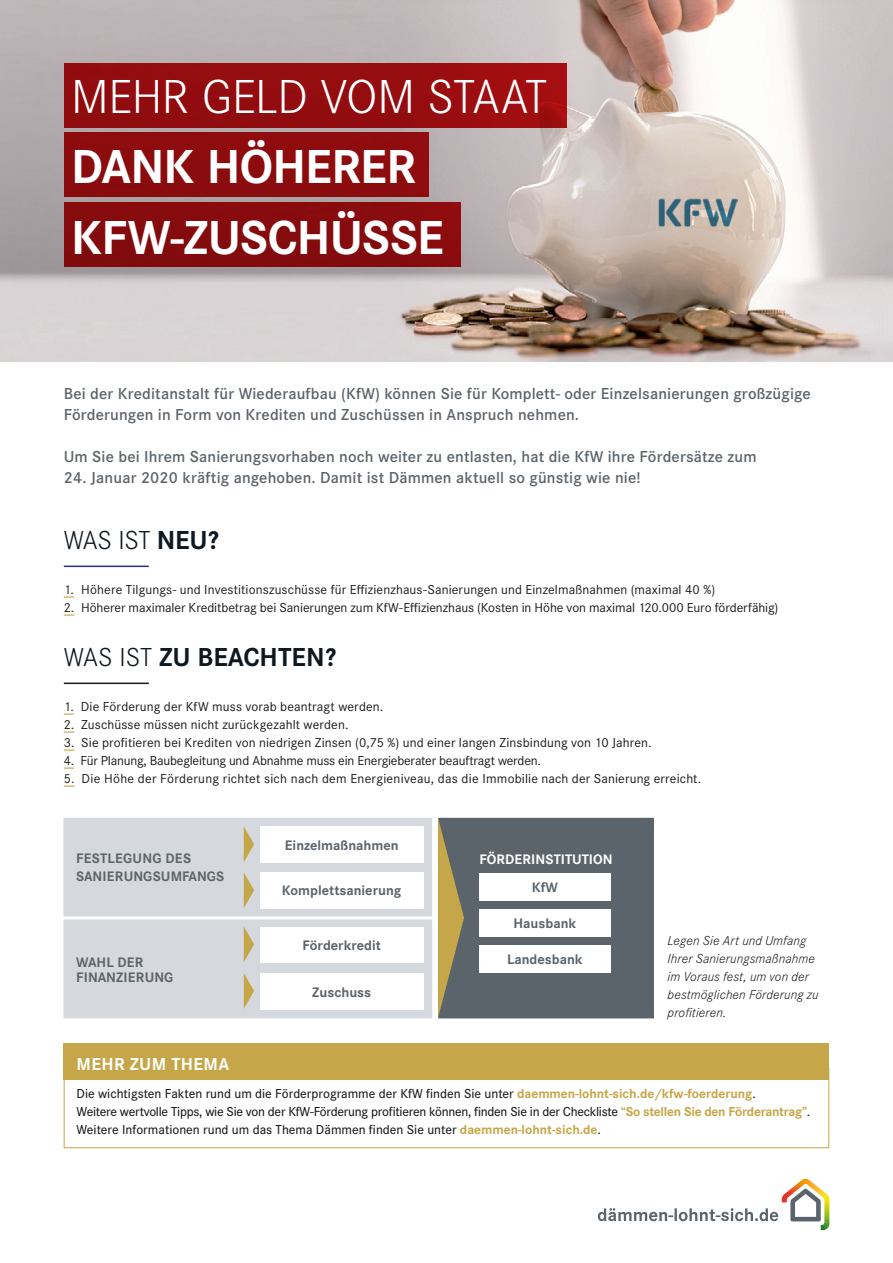
<style>
.page{position:relative;width:893px;height:1263px;background:#fff}
.page>*{position:absolute;margin:0;border:0;box-sizing:border-box;transform-origin:0 0}
.t1{font:700 49.5px/70.5px "Corporate S";letter-spacing:-.015em;color:#fff}
.t2{font:300 49.5px "Corporate S";letter-spacing:-.015em;color:#fff}
.t3{font:700 27px "Corporate S";color:#0e1821}
.t4{font:300 27px "Corporate S";letter-spacing:-.015em;color:#0e1821}
.t5{font:700 18px "Corporate S";letter-spacing:.02em;color:#fff}
.t6{font:600 16.5px/21px "Corporate S";letter-spacing:.01em;color:#5c646b}
.t7{font:13.5px "Corporate S";letter-spacing:.01em;color:#1a1a18}
.t8{font:500 13.5px/18px "Corporate S";color:#1a1a18}
.t9{font:700 13.5px/18px "Corporate SBQ";color:#5c646b}
.t10{font:italic 300 13.5px/18px "Corporate S";letter-spacing:.01em;color:#1a1a18}
.t11{font:13.5px "Corporate S";letter-spacing:-.015em;color:#1a1a18}
.t12{font:700 13.5px "Corporate SBQ";color:#fff}
.s1{font-weight:700}
.s2{font-weight:300}
.s3{font-weight:700;color:#c5a648}
</style>
<div class="page">
<img style="left:0;top:0;width:893px;height:361px">
<div style="left:64px;top:132px;width:364px;height:64px;background:#8c0c0e"></div>
<div style="left:64px;top:202px;width:397px;height:64px;background:#850b0d"></div>
<div style="left:64px;top:64px;width:502px;height:64px;background:linear-gradient(to right,#8d0c0e,#9f0e10)"></div>
<svg style="left:64px;top:713px;width:10px;height:2px"></svg>
<svg style="left:64px;top:731px;width:10px;height:2px"></svg>
<svg style="left:64px;top:749px;width:10px;height:2px"></svg>
<svg style="left:64px;top:767px;width:10px;height:2px"></svg>
<svg style="left:64px;top:785px;width:11px;height:2px"></svg>
<hr style="left:64px;top:683px;width:85px;height:1px;background:#1a1a18">
<div style="left:64px;top:1068px;width:765px;height:80px;background:#fff;border:1px solid #c5a648"></div>
<div style="left:64px;top:1044px;width:765px;height:36px;background:#c5a648"></div>
<svg style="left:598px;top:1179px;width:231px;height:51px"></svg>
<svg style="left:63px;top:817px;width:591px;height:202px"></svg>
<svg style="left:64px;top:596px;width:10px;height:2px"></svg>
<svg style="left:64px;top:614px;width:10px;height:2px"></svg>
<hr style="left:64px;top:566px;width:85px;height:1px;background:#253483">
<img style="left:659px;top:198px;width:78px;height:29px">
<h1 class="t2" style="left:71px;top:69px;width:478px">MEHR GELD VOM STAAT</h1>
<h1 class="t1" style="left:71px;top:133px;width:374px">DANK HÖHERER<br>KFW-ZUSCHÜSSE</h1>
<p class="t6" style="left:64px;top:383px;width:748px">Bei der Kreditanstalt für Wiederaufbau (KfW) können Sie für Komplett- oder Einzelsanierungen großzügige<br>Förderungen in Form von Krediten und Zuschüssen in Anspruch nehmen.</p>
<p class="t6" style="left:64px;top:446px;width:694px">Um Sie bei Ihrem Sanierungsvorhaben noch weiter zu entlasten, hat die KfW ihre Fördersätze zum</p>
<p class="t6" style="left:64px;top:467px;width:578px">24. Januar 2020 kräftig angehoben. Damit ist Dämmen aktuell so günstig wie nie!</p>
<h2 class="t4" style="left:64px;top:525px;width:156px">WAS IST <span class="s1">NEU?</span></h2>
<p class="t7" style="left:64px;top:582px;width:653px">1. Höhere Tilgungs- und Investitionszuschüsse für Effizienzhaus-Sanierungen und Einzelmaßnahmen (maximal 40 %)</p>
<p class="t7" style="left:64px;top:600px;width:716px">2. Höherer maximaler Kreditbetrag bei Sanierungen zum KfW-Effizienzhaus (Kosten in Höhe von maximal 120.000 Euro förderfähig)</p>
<h2 class="t3" style="left:64px;top:642px;width:274px"><span class="s2">WAS IST</span> ZU BEACHTEN?</h2>
<p class="t7" style="left:64px;top:699px;width:321px">1. Die Förderung der KfW muss vorab beantragt werden.</p>
<p class="t7" style="left:64px;top:717px;width:286px">2. Zuschüsse müssen nicht zurückgezahlt werden.</p>
<p class="t7" style="left:64px;top:735px;width:589px">3. Sie profitieren bei Krediten von niedrigen Zinsen (0,75 %) und einer langen Zinsbindung von 10 Jahren.</p>
<p class="t11" style="left:64px;top:753px;width:479px">4. Für Planung, Baubegleitung und Abnahme muss ein Energieberater beauftragt werden.</p>
<p class="t7" style="left:64px;top:771px;width:639px">5. Die Höhe der Förderung richtet sich nach dem Energieniveau, das die Immobilie nach der Sanierung erreicht.</p>
<p class="t9" style="left:76px;top:850px;width:150px">FESTLEGUNG DES<br>SANIERUNGSUMFANGS</p>
<p class="t9" style="left:76px;top:954px;width:99px;line-height:15px">WAHL DER<br>FINANZIERUNG</p>
<h3 class="t5" style="left:77px;top:1054px;width:154px">MEHR ZUM THEMA</h3>
<p class="t9" style="left:285px;top:836px;width:115px">Einzelmaßnahmen</p>
<p class="t9" style="left:282px;top:882px;width:121px">Komplettsanierung</p>
<p class="t9" style="left:303px;top:937px;width:80px">Förderkredit</p>
<p class="t9" style="left:312px;top:983px;width:60px">Zuschuss</p>
<p class="t12" style="left:479px;top:851px;width:135px">FÖRDERINSTITUTION</p>
<p class="t9" style="left:532px;top:879px;width:28px">KfW</p>
<p class="t9" style="left:513px;top:914px;width:64px">Hausbank</p>
<p class="t9" style="left:507px;top:950px;width:77px">Landesbank</p>
<p class="t10" style="left:668px;top:932px;width:152px">Legen Sie Art und Umfang<br>Ihrer Sanierungsmaßnahme im Voraus fest, um von der bestmöglichen Förderung zu profitieren.</p>
<p class="t8" style="left:77px;top:1085px;width:735px">Die wichtigsten Fakten rund um die Förderprogramme der KfW finden Sie unter <span class="s3">daemmen-lohnt-sich.de/kfw-foerderung</span>.<br>Weitere wertvolle Tipps, wie Sie von der KfW-Förderung profitieren können, finden Sie in der Checkliste <span class="s3">“So stellen Sie den Förderantrag”</span>.<br>Weitere Informationen rund um das Thema Dämmen finden Sie unter <span class="s3">daemmen-lohnt-sich.de</span>.</p>
</div>
